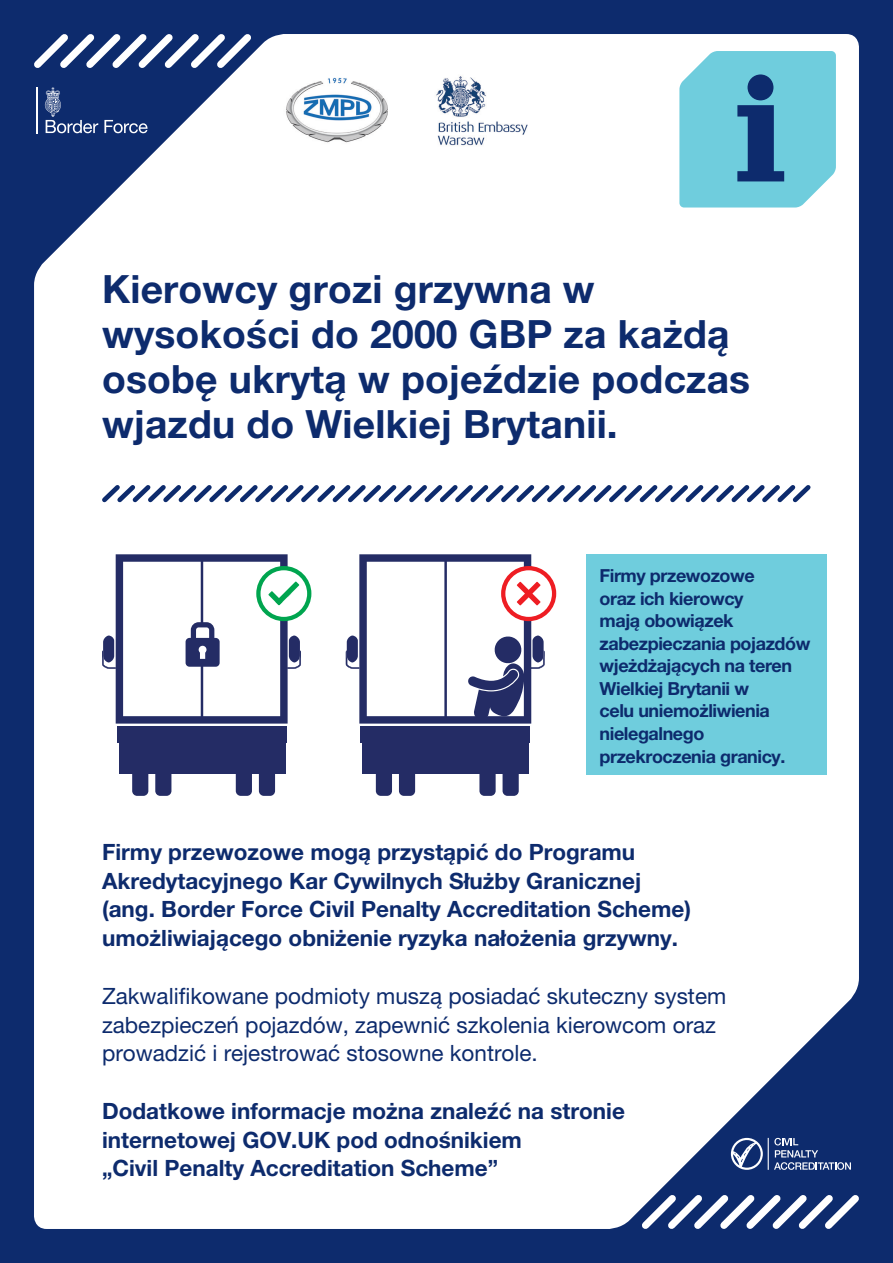
<style>
.page{position:relative;width:893px;height:1263px;background:#0d2b6d}
.page>*{position:absolute;margin:0;border:0;box-sizing:border-box;transform-origin:0 0}
.t1{font:700 39px/45px "Helvetica Neue LT Pro";letter-spacing:.005em;color:#0d2b6d}
.t2{font:700 22.5px/28.5px "Helvetica Neue LT Pro";color:#0d2b6d}
.t3{font:22.5px/28.5px "Helvetica Neue LT Pro";color:#0d2b6d}
.t4{font:700 18px/22.5px "Helvetica Neue LT Pro";letter-spacing:-.025em;color:#0d2b6d}
</style>
<div class="page">
<div style="left:34px;top:34px;width:825px;height:1195px;background:#fff"></div>
<svg style="left:34px;top:34px;width:224px;height:41px"></svg>
<svg style="left:635px;top:1188px;width:224px;height:41px"></svg>
<hr style="left:36px;top:87px;width:2px;height:47px;background:#fff">
<svg style="left:104px;top:120px;width:44px;height:13px"></svg>
<svg style="left:45px;top:87px;width:53px;height:46px"></svg>
<svg style="left:98px;top:481px;width:717px;height:26px"></svg>
<svg style="left:679px;top:51px;width:157px;height:156px;background:#6dbfd3"></svg>
<div style="left:747px;top:74px;width:26px;height:26px;background:#0d2b6d;border-radius:50%"></div>
<div style="left:117px;top:726px;width:169px;height:17px;background:#242c65"></div>
<div style="left:119px;top:742px;width:166px;height:32px;background:#242c65"></div>
<div style="left:155px;top:762px;width:16px;height:34px;background:#242c65;border-radius:5px"></div>
<div style="left:132px;top:762px;width:16px;height:34px;background:#242c65;border-radius:5px"></div>
<div style="left:259px;top:762px;width:16px;height:34px;background:#242c65;border-radius:5px"></div>
<div style="left:236px;top:762px;width:16px;height:34px;background:#242c65;border-radius:5px"></div>
<svg style="left:258px;top:568px;width:51px;height:51px"></svg>
<div style="left:256px;top:566px;width:55px;height:55px;border:4px solid #00a54f;border-radius:50%"></div>
<svg style="left:102px;top:554px;width:199px;height:170px;background:#d0d5de"></svg>
<div style="left:587px;top:554px;width:240px;height:221px;background:#6fcddd"></div>
<div style="left:361px;top:726px;width:169px;height:17px;background:#242c65"></div>
<div style="left:363px;top:742px;width:166px;height:32px;background:#242c65"></div>
<div style="left:399px;top:762px;width:16px;height:34px;background:#242c65;border-radius:5px"></div>
<div style="left:376px;top:762px;width:16px;height:34px;background:#242c65;border-radius:5px"></div>
<div style="left:503px;top:762px;width:16px;height:34px;background:#242c65;border-radius:5px"></div>
<div style="left:479px;top:762px;width:17px;height:34px;background:#242c65;border-radius:5px"></div>
<svg style="left:503px;top:568px;width:51px;height:51px"></svg>
<div style="left:501px;top:566px;width:55px;height:55px;border:4px solid #ee1d23;border-radius:50%"></div>
<svg style="left:346px;top:554px;width:199px;height:170px;background:#ccc9d7"></svg>
<svg style="left:731px;top:1138px;width:32px;height:32px"></svg>
<hr style="left:768px;top:1138px;width:1px;height:32px;background:#fff">
<svg style="left:774px;top:1138px;width:77px;height:32px"></svg>
<img style="left:272px;top:63px;width:128px;height:98px">
<img style="left:421px;top:60px;width:123px;height:101px">
<h1 class="t1" style="left:102px;top:266px;width:650px">Kierowcy grozi grzywna w wysokości do 2000 GBP za każdą osobę ukrytą w pojeździe podczas wjazdu do Wielkiej Brytanii.</h1>
<p class="t4" style="left:600px;top:564px;width:212px">Firmy przewozowe<br>oraz ich kierowcy<br>mają obowiązek zabezpieczania pojazdów wjeżdżających na teren<br>Wielkiej Brytanii w<br>celu uniemożliwienia nielegalnego przekroczenia granicy.</p>
<p class="t2" style="left:102px;top:837px;width:591px">Firmy przewozowe mogą przystąpić do Programu Akredytacyjnego Kar Cywilnych Służby Granicznej (ang. Border Force Civil Penalty Accreditation Scheme) umożliwiającego obniżenie ryzyka nałożenia grzywny.</p>
<p class="t3" style="left:102px;top:981px;width:626px">Zakwalifikowane podmioty muszą posiadać skuteczny system zabezpieczeń pojazdów, zapewnić szkolenia kierowcom oraz prowadzić i rejestrować stosowne kontrole.</p>
<p class="t2" style="left:102px;top:1096px;width:524px">Dodatkowe informacje można znaleźć na stronie internetowej GOV.UK pod odnośnikiem<br>„Civil Penalty Accreditation Scheme”</p>
</div>
